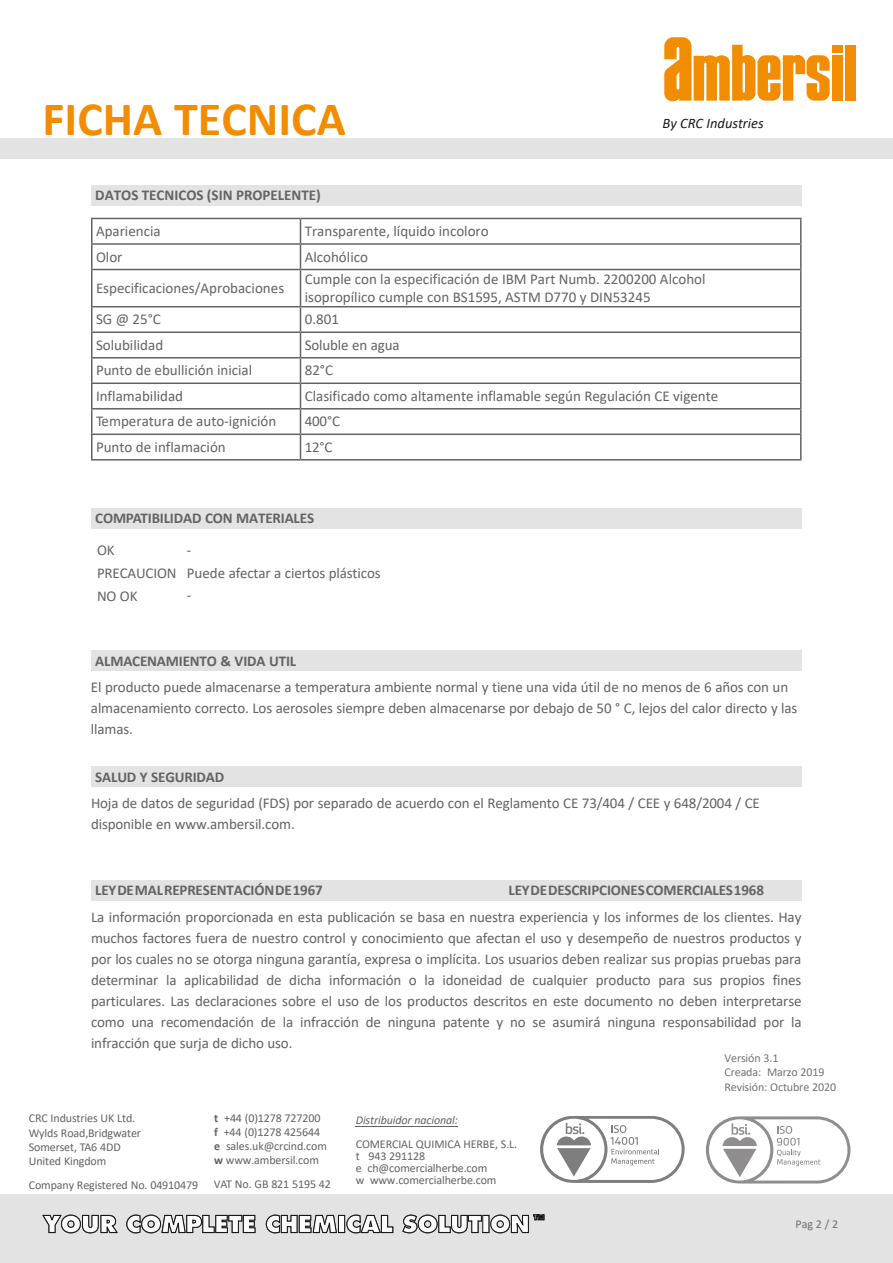
<style>
.page{position:relative;width:893px;height:1263px;background:#fff}
.page>*{position:absolute;margin:0;border:0;box-sizing:border-box;transform-origin:0 0}
.t1{font:700 48px "Calibri";color:#f28c00}
.t2{font:15px/21px "Calibri";letter-spacing:-.01em;color:#646363}
.t3{font:700 15px "Calibri";letter-spacing:-.01em;color:#646363}
.t4{font:italic 14.55px "Calibri";color:#1c1d1b}
.t5{font:12px/14.2px "Calibri";letter-spacing:-.01em;color:#646363}
.t6{font:italic 12px "Calibri";letter-spacing:-.01em;color:#646363}
.t7{font:12px "Calibri";color:#706f6f}
.s1{font-weight:700}
</style>
<div class="page">
<div style="left:0;top:1195px;width:893px;height:68px;background:#e3e3e3"></div>
<svg style="left:42px;top:1214px;width:76px;height:19px"></svg>
<svg style="left:126px;top:1214px;width:419px;height:19px"></svg>
<svg style="left:706px;top:1116px;width:144px;height:67px"></svg>
<svg style="left:540px;top:1116px;width:145px;height:66px"></svg>
<hr style="left:91px;top:218px;width:209px;height:1px;background:#646363">
<hr style="left:300px;top:218px;width:501px;height:1px;background:#646363">
<hr style="left:91px;top:243px;width:209px;height:2px;background:#646363">
<svg style="left:91px;top:219px;width:1px;height:50px"></svg>
<hr style="left:300px;top:243px;width:501px;height:2px;background:#646363">
<svg style="left:300px;top:219px;width:1px;height:50px"></svg>
<svg style="left:800px;top:219px;width:1px;height:50px"></svg>
<hr style="left:91px;top:269px;width:209px;height:1px;background:#646363">
<hr style="left:91px;top:270px;width:1px;height:36px;background:#646363">
<hr style="left:300px;top:269px;width:501px;height:1px;background:#646363">
<hr style="left:300px;top:270px;width:1px;height:36px;background:#646363">
<hr style="left:800px;top:270px;width:1px;height:36px;background:#646363">
<hr style="left:91px;top:306px;width:209px;height:1px;background:#646363">
<hr style="left:300px;top:306px;width:501px;height:1px;background:#646363">
<hr style="left:91px;top:331px;width:209px;height:2px;background:#646363">
<hr style="left:300px;top:331px;width:501px;height:2px;background:#646363">
<hr style="left:91px;top:357px;width:209px;height:1px;background:#646363">
<hr style="left:300px;top:357px;width:501px;height:1px;background:#646363">
<hr style="left:91px;top:382px;width:209px;height:2px;background:#646363">
<hr style="left:300px;top:382px;width:501px;height:2px;background:#646363">
<hr style="left:91px;top:408px;width:209px;height:1px;background:#646363">
<hr style="left:300px;top:408px;width:501px;height:1px;background:#646363">
<hr style="left:91px;top:433px;width:209px;height:2px;background:#646363">
<svg style="left:91px;top:307px;width:1px;height:152px"></svg>
<hr style="left:300px;top:433px;width:501px;height:2px;background:#646363">
<svg style="left:300px;top:307px;width:1px;height:152px"></svg>
<svg style="left:800px;top:307px;width:1px;height:152px"></svg>
<hr style="left:91px;top:459px;width:209px;height:2px;background:#646363">
<hr style="left:300px;top:459px;width:501px;height:2px;background:#646363">
<div style="left:91px;top:185px;width:710px;height:20px;background:#e3e3e3"></div>
<div style="left:91px;top:651px;width:710px;height:20px;background:#e3e3e3"></div>
<div style="left:91px;top:880px;width:710px;height:20px;background:#e3e3e3"></div>
<div style="left:91px;top:767px;width:710px;height:20px;background:#e3e3e3"></div>
<div style="left:91px;top:508px;width:710px;height:21px;background:#e3e3e3"></div>
<div style="left:0;top:138px;width:893px;height:21px;background:#e3e3e3"></div>
<div style="left:845px;top:45px;width:10px;height:56px;background:#f28c00"></div>
<div style="left:832px;top:45px;width:10px;height:7px;background:#f28c00"></div>
<div style="left:832px;top:55px;width:10px;height:46px;background:#f28c00"></div>
<svg style="left:664px;top:37px;width:166px;height:64px"></svg>
<hr style="left:356px;top:1126px;width:102px;height:1px;background:#646363">
<h1 class="t1" style="left:43px;top:85px;width:305px">FICHA TECNICA</h1>
<p class="t3" style="left:95px;top:184px;width:227px">DATOS TECNICOS (SIN PROPELENTE)</p>
<p class="t4" style="left:663px;top:114px;width:103px">By CRC Industries</p>
<p class="t2" style="left:96px;top:220px;width:66px">Apariencia</p>
<p class="t2" style="left:305px;top:220px;width:186px">Transparente, líquido incoloro</p>
<p class="t2" style="left:96px;top:246px;width:28px">Olor</p>
<p class="t2" style="left:305px;top:246px;width:65px">Alcohólico</p>
<p class="t2" style="left:96px;top:277px;width:190px">Especificaciones/Aprobaciones</p>
<p class="t2" style="left:305px;top:270px;width:402px;line-height:18px">Cumple con la especificación de IBM Part Numb. 2200200 Alcohol isopropílico cumple con BS1595, ASTM D770 y DIN53245</p>
<p class="t2" style="left:96px;top:308px;width:66px">SG @ 25°C</p>
<p class="t2" style="left:305px;top:308px;width:36px">0.801</p>
<p class="t2" style="left:96px;top:334px;width:69px">Solubilidad</p>
<p class="t2" style="left:305px;top:334px;width:97px">Soluble en agua</p>
<p class="t2" style="left:96px;top:359px;width:158px">Punto de ebullición inicial</p>
<p class="t2" style="left:305px;top:359px;width:30px">82°C</p>
<p class="t2" style="left:96px;top:385px;width:89px">Inflamabilidad</p>
<p class="t2" style="left:305px;top:385px;width:415px">Clasificado como altamente inflamable según Regulación CE vigente</p>
<p class="t2" style="left:96px;top:410px;width:182px">Temperatura de auto-ignición</p>
<p class="t2" style="left:305px;top:410px;width:37px">400°C</p>
<p class="t2" style="left:96px;top:436px;width:131px">Punto de inflamación</p>
<p class="t2" style="left:305px;top:436px;width:29px">12°C</p>
<p class="t3" style="left:95px;top:508px;width:220px">COMPATIBILIDAD CON MATERIALES</p>
<p class="t2" style="left:97px;top:538px;width:81px;line-height:22.6px">OK<br>PRECAUCION<br>NO OK</p>
<p class="t2" style="left:187px;top:538px;width:195px;line-height:22.6px">-<br>Puede afectar a ciertos plásticos -</p>
<p class="t3" style="left:95px;top:650px;width:202px">ALMACENAMIENTO &amp; VIDA UTIL</p>
<p class="t2" style="left:91px;top:676px;width:708px">El producto puede almacenarse a temperatura ambiente normal y tiene una vida útil de no menos de 6 años con un almacenamiento correcto. Los aerosoles siempre deben almacenarse por debajo de 50 ° C, lejos del calor directo y las llamas.</p>
<p class="t3" style="left:95px;top:766px;width:130px">SALUD Y SEGURIDAD</p>
<p class="t2" style="left:91px;top:792px;width:670px">Hoja de datos de seguridad (FDS) por separado de acuerdo con el Reglamento CE 73/404 / CEE y 648/2004 / CE disponible en www.ambersil.com.</p>
<p class="t3" style="left:95px;top:879px;width:229px">LEY DE MAL REPRESENTACIÓN DE 1967</p>
<p class="t3" style="left:508px;top:879px;width:257px">LEY DE DESCRIPCIONES COMERCIALES 1968</p>
<p class="t2" style="left:91px;top:906px;width:712px;text-align:justify">La información proporcionada en esta publicación se basa en nuestra experiencia y los informes de los clientes. Hay muchos factores fuera de nuestro control y conocimiento que afectan el uso y desempeño de nuestros productos y por los cuales no se otorga ninguna garantía, expresa o implícita. Los usuarios deben realizar sus propias pruebas para determinar la aplicabilidad de dicha información o la idoneidad de cualquier producto para sus propios fines particulares. Las declaraciones sobre el uso de los productos descritos en este documento no deben interpretarse como una recomendación de la infracción de ninguna patente y no se asumirá ninguna responsabilidad por la infracción que surja de dicho uso.</p>
<p class="t5" style="left:29px;top:1111px;width:114px">CRC Industries UK Ltd.<br>Wylds Road,Bridgwater<br>Somerset, TA6 4DD<br>United Kingdom</p>
<p class="t5" style="left:29px;top:1177px;width:171px">Company Registered No. 04910479</p>
<p class="t5" style="left:214px;top:1111px;width:114px"><span class="s1">t</span> +44 (0)1278 727200 <span class="s1">f</span> +44 (0)1278 425644 <span class="s1">e</span> sales.uk@crcind.com <span class="s1">w</span> www.ambersil.com</p>
<p class="t5" style="left:214px;top:1177px;width:119px">VAT No. GB 821 5195 42</p>
<p class="t6" style="left:356px;top:1111px;width:104px">Distribuidor nacional:</p>
<p class="t5" style="left:356px;top:1138px;width:163px;line-height:12px">COMERCIAL QUIMICA HERBE, S.L. t 943 291128<br>e ch@comercialherbe.com<br>w www.comercialherbe.com</p>
<p class="t5" style="left:724px;top:1051px;width:113px">Versión 3.1<br>Creada: Marzo 2019<br>Revisión: Octubre 2020</p>
<p class="t7" style="left:795px;top:1215px;width:44px">Pag 2 / 2</p>
</div>
